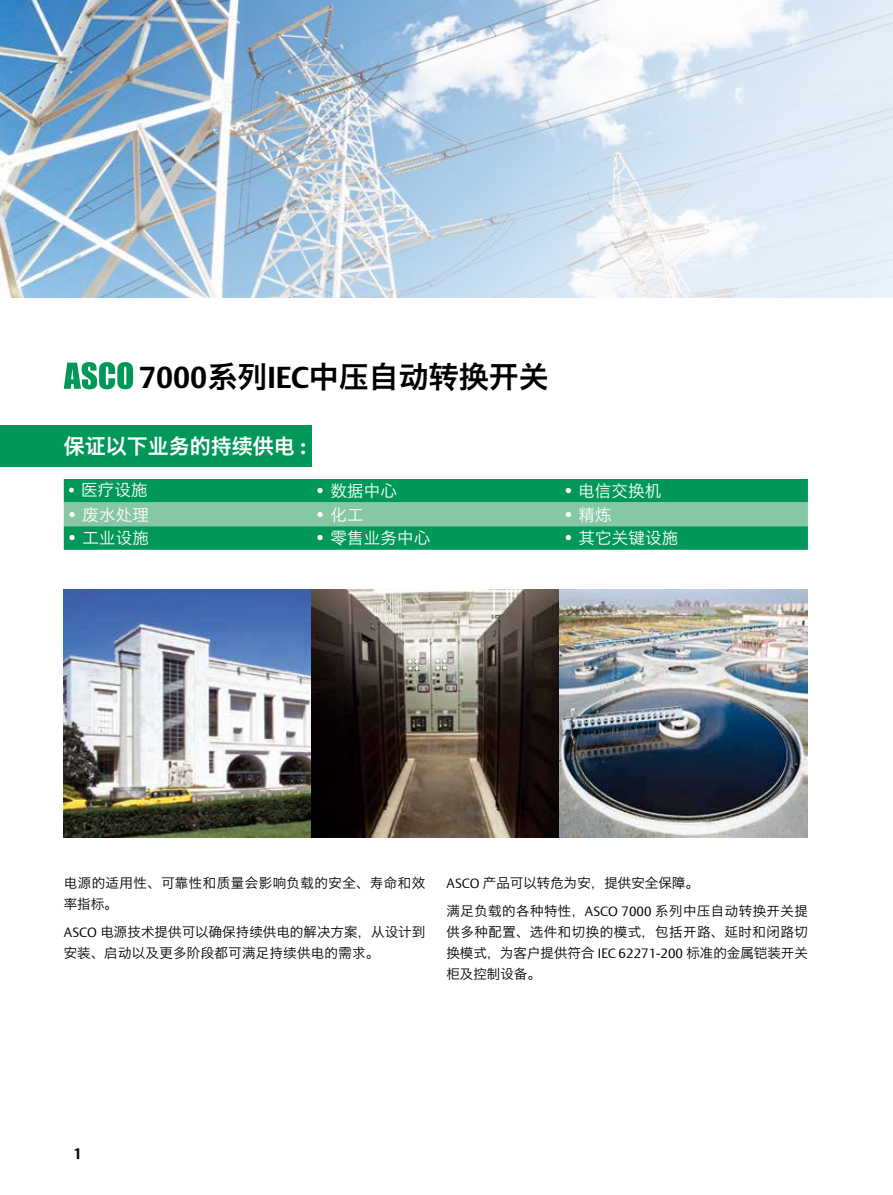
<style>
.page{position:relative;width:893px;height:1195px;background:#fff}
.page>*{position:absolute;margin:0;border:0;box-sizing:border-box;transform-origin:0 0}
.t1{font:30px "Hiragino Sans GB W6";color:#000}
.t2{font:21px "Hiragino Sans GB W6";color:#fff}
.t3{font:16.5px "Hiragino Sans GB W3";letter-spacing:.01em;color:#fff}
.t4{font:700 15px "DTL Argo T";color:#000}
.t5{font:13.5px/21px "Hiragino Sans GB W3";letter-spacing:.02em;color:#000}
.s1{font-family:"DTL Argo T";font-weight:700}
.s2{font-family:"DTL Argo T Light"}
.s3{font-family:"DTL Argo T Light";font-size:18px}
</style>
<div class="page">
<img style="left:0;top:0;width:892px;height:298px">
<hr style="left:892px;top:0;width:1px;height:298px;background:#3e3a39">
<svg style="left:64px;top:362px;width:69px;height:27px"></svg>
<div style="left:0;top:425px;width:312px;height:41px;background:#009858"></div>
<img style="left:64px;top:589px;width:248px;height:248px">
<svg style="left:312px;top:589px;width:248px;height:248px;background:#564d45"></svg>
<img style="left:560px;top:589px;width:248px;height:248px">
<div style="left:64px;top:479px;width:744px;height:71px;background:#009858"></div>
<div style="left:64px;top:502px;width:744px;height:24px;background:#87c8a4"></div>
<h1 class="t1" style="left:139px;top:357px;width:411px"><span class="s1">7000</span>系列<span class="s1">IEC</span>中压自动转换开关</h1>
<h2 class="t2" style="left:64px;top:432px;width:244px">保证以下业务的持续供电 <span class="s1">:</span></h2>
<p class="t3" style="left:66px;top:479px;width:83px"><span class="s2">•</span> 医疗设施</p>
<p class="t3" style="left:314px;top:480px;width:84px"><span class="s3">•</span> 数据中心</p>
<p class="t3" style="left:562px;top:480px;width:101px"><span class="s3">•</span> 电信交换机</p>
<p class="t3" style="left:66px;top:504px;width:84px"><span class="s3">•</span> 废水处理</p>
<p class="t3" style="left:314px;top:504px;width:51px"><span class="s3">•</span> 化工</p>
<p class="t3" style="left:562px;top:504px;width:51px"><span class="s3">•</span> 精炼</p>
<p class="t3" style="left:66px;top:528px;width:84px"><span class="s3">•</span> 工业设施</p>
<p class="t3" style="left:314px;top:528px;width:118px"><span class="s3">•</span> 零售业务中心</p>
<p class="t3" style="left:562px;top:528px;width:118px"><span class="s3">•</span> 其它关键设施</p>
<p class="t5" style="left:64px;top:872px;width:363px">电源的适用性、可靠性和质量会影响负载的安全、寿命和效率指标。</p>
<p class="t5" style="left:64px;top:921px;width:363px"><span class="s2">ASCO</span> 电源技术提供可以确保持续供电的解决方案，从设计到安装、启动以及更多阶段都可满足持续供电的需求。</p>
<p class="t5" style="left:446px;top:869px;width:363px;line-height:27.8px"><span class="s2">ASCO</span> 产品可以转危为安，提供安全保障。<br>满足负载的各种特性，<span class="s2">ASCO 7000</span> 系列中压自动转换开关提</p>
<p class="t5" style="left:446px;top:921px;width:363px;text-align:justify">供多种配置、选件和切换的模式，包括开路、延时和闭路切换模式，为客户提供符合 <span class="s2">IEC 62271-200</span> 标准的金属铠装开关柜及控制设备。</p>
<p class="t4" style="left:73px;top:1144px;width:10px">1</p>
</div>
